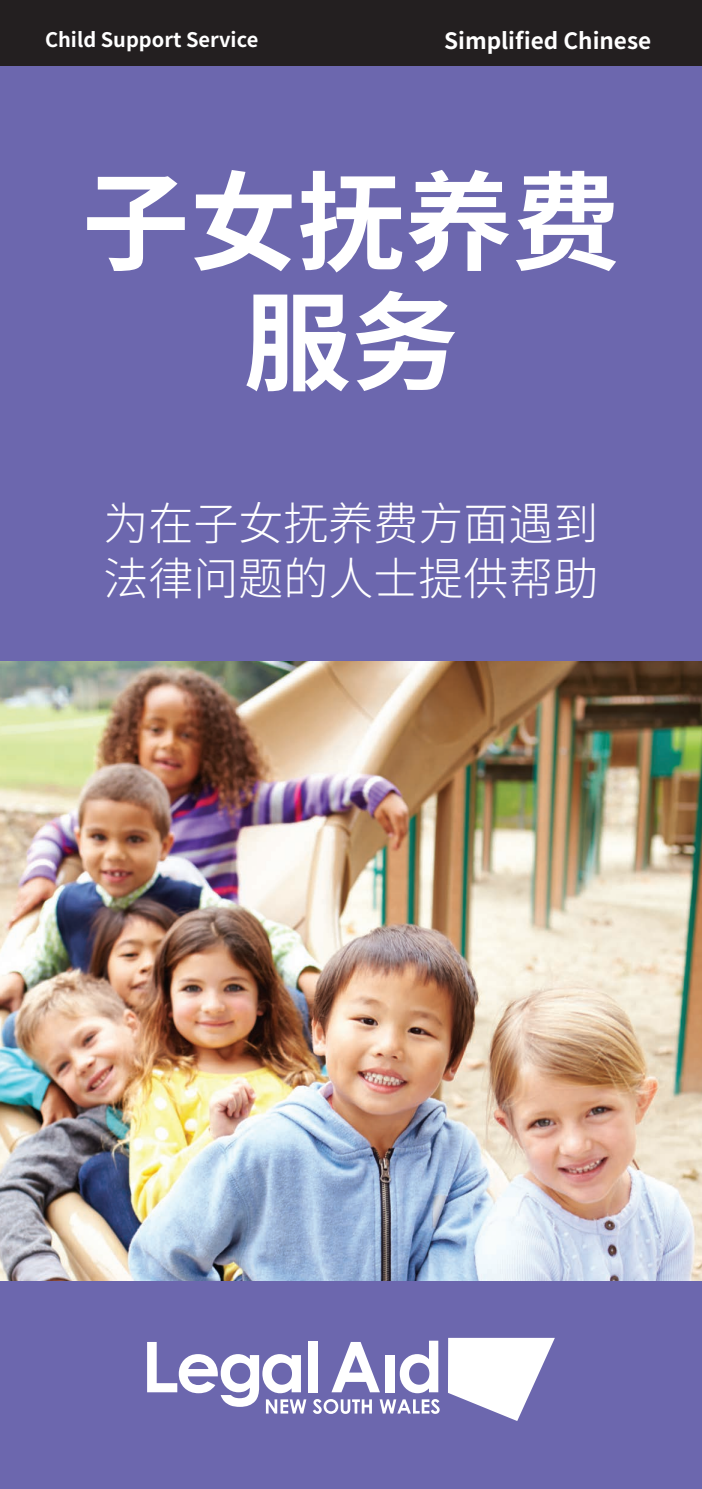
<style>
.page{position:relative;width:702px;height:1489px;background:#fff}
.page>*{position:absolute;margin:0;border:0;box-sizing:border-box;transform-origin:0 0}
.t1{font:700 107.5px/120px "Noto Sans CJ Ksc";color:#fff;text-align:center}
.list{font:300 45px/55px "Noto Sans CJ Ksc";color:#fff}
.list-2{font:700 22.5px "Noto Sans CJ Ksc";color:#fff}
.list-3{font:700 20px "Noto Sans CJ Ksc";color:#fff}
</style>
<div class="page">
<div style="left:0;top:0;width:702px;height:1488px;background:#6c67ae"></div>
<img style="left:0;top:661px;width:702px;height:618px">
<svg style="left:448px;top:1337px;width:107px;height:83px"></svg>
<div style="left:308px;top:1340px;width:9px;height:52px;background:#fff"></div>
<svg style="left:147px;top:1342px;width:159px;height:71px"></svg>
<svg style="left:313px;top:1340px;width:126px;height:73px"></svg>
<div style="left:0;top:0;width:702px;height:66px;background:#231f20"></div>
<p class="list-3" style="left:45px;top:28px;width:215px">Child Support Service</p>
<p class="list-2" style="left:444px;top:28px;width:209px">Simplified Chinese</p>
<p class="t1" style="left:82px;top:165px;width:539px">子女抚养费服务</p>
<p class="list" style="left:103px;top:497px;width:497px">为在子女抚养费方面遇到法律问题的人士提供帮助</p>
</div>
